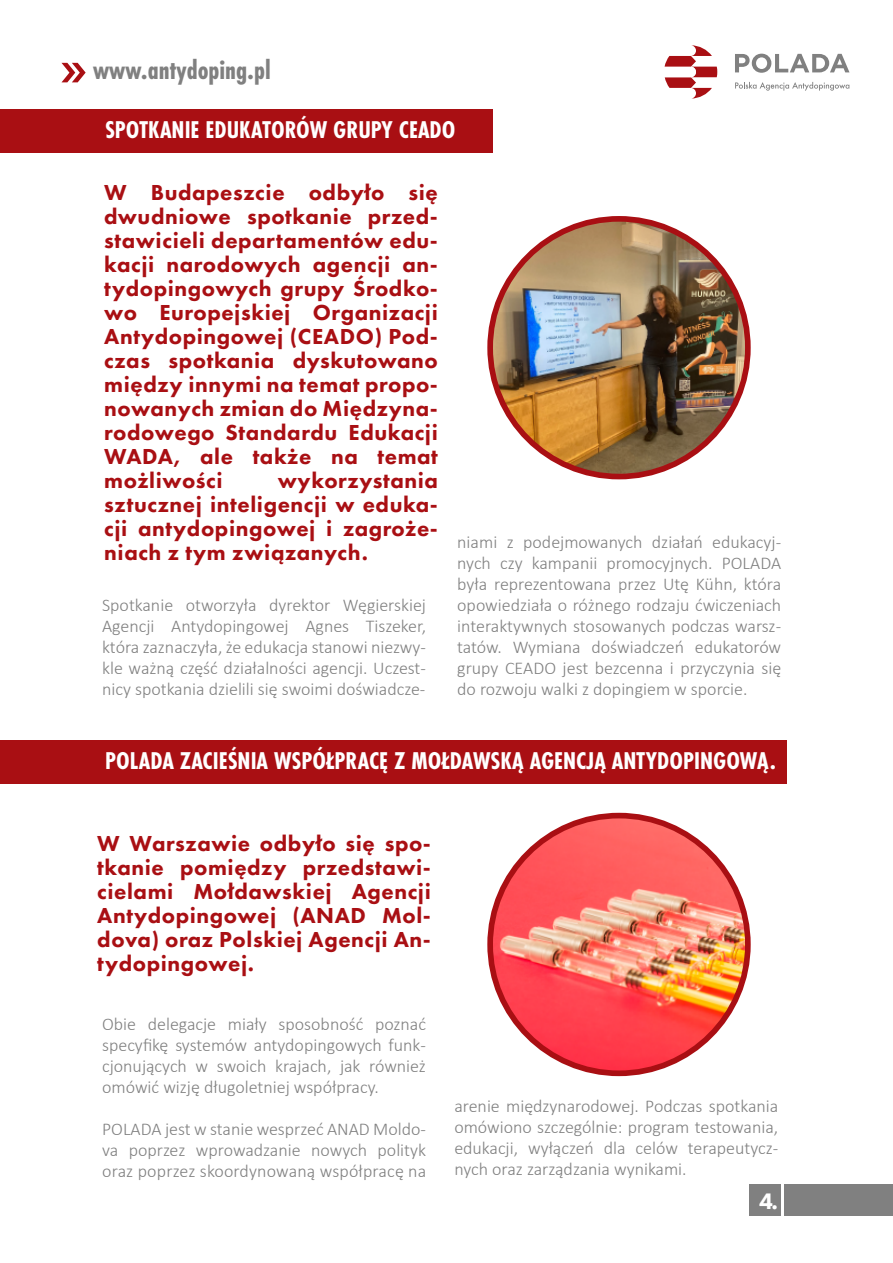
<style>
.page{position:relative;width:893px;height:1263px;background:#fff}
.page>*{position:absolute;margin:0;border:0;box-sizing:border-box;transform-origin:0 0}
.t1{font:700 27.75px "Futura PT Cond";color:#808080}
.t2{font:700 25.2px "Futura PT Cond";color:#fff}
.t3{font:800 23.25px "Futura PT";color:#fff}
.t4{font:800 22.5px/24px "Futura PT";letter-spacing:.025em;color:#a90f13;text-align:justify}
.t5{font:300 18px/21px "Calibri";color:#808080;text-align:justify}
</style>
<div class="page">
<svg style="left:735px;top:54px;width:114px;height:19px"></svg>
<svg style="left:735px;top:82px;width:114px;height:9px"></svg>
<svg style="left:664px;top:45px;width:53px;height:54px"></svg>
<svg style="left:61px;top:63px;width:25px;height:19px"></svg>
<div style="left:784px;top:1184px;width:109px;height:31px;background:#808080"></div>
<div style="left:750px;top:1184px;width:31px;height:31px;background:#808080"></div>
<div style="left:487px;top:216px;width:264px;height:263px;background:#a90f13;border-radius:50%"></div>
<img style="left:493px;top:222px;width:252px;height:252px;border-radius:126px">
<div style="left:487px;top:813px;width:264px;height:263px;background:#a90f13;border-radius:50%"></div>
<img style="left:493px;top:818px;width:252px;height:252px;border-radius:126px">
<div style="left:0;top:109px;width:493px;height:43px;background:#a90f13"></div>
<div style="left:0;top:740px;width:786px;height:43px;background:#a90f13"></div>
<h1 class="t1" style="left:93px;top:53px;width:179px">www.antydoping.pl</h1>
<h2 class="t2" style="left:105px;top:115px;width:352px">SPOTKANIE EDUKATORÓW GRUPY CEADO</h2>
<p class="t4" style="left:104px;top:180px;width:335px">W Budapeszcie odbyło się dwudniowe spotkanie przed&shy;stawicieli departamentów edu&shy;kacji narodowych agencji an&shy;tydopingowych grupy Środko&shy;wo Europejskiej Organizacji Antydopingowej (CEADO) Pod&shy;czas spotkania dyskutowano między innymi na temat propo&shy;nowanych zmian do Międzyna&shy;rodowego Standardu Edukacji WADA, ale także na temat możliwości</p>
<p class="t4" style="left:104px;top:468px;width:335px;text-indent:174px">wykorzystania sztucznej inteligencji w eduka&shy;cji antydopingowej i zagroże&shy;niach z tym związanych.</p>
<p class="t5" style="left:102px;top:594px;width:325px">Spotkanie otworzyła dyrektor Węgierskiej Agencji Antydopingowej Agnes Tiszeker, która zaznaczyła, że edukacja stanowi niezwy&shy;kle ważną część działalności agencji. Uczest&shy;nicy spotkania dzielili się swoimi doświadcze-</p>
<p class="t5" style="left:457px;top:531px;width:325px">niami z podejmowanych działań edukacyj&shy;nych czy kampanii promocyjnych. POLADA była reprezentowana przez Utę Kühn, która opowiedziała o różnego rodzaju ćwiczeniach interaktywnych stosowanych podczas warsz&shy;tatów. Wymiana doświadczeń edukatorów grupy CEADO jest bezcenna i przyczynia się do rozwoju walki z dopingiem w sporcie.</p>
<h2 class="t2" style="left:105px;top:746px;width:672px">POLADA ZACIEŚNIA WSPÓŁPRACĘ Z MOŁDAWSKĄ AGENCJĄ ANTYDOPINGOWĄ.</h2>
<p class="t4" style="left:97px;top:831px;width:335px">W Warszawie odbyło się spo&shy;tkanie pomiędzy przedstawi&shy;cielami Mołdawskiej Agencji Antydopingowej (ANAD Mol&shy;dova) oraz Polskiej Agencji An&shy;tydopingowej.</p>
<p class="t5" style="left:102px;top:1013px;width:325px">Obie delegacje miały sposobność poznać specyfikę systemów antydopingowych funk&shy;cjonujących w swoich krajach, jak również omówić wizję długoletniej współpracy.</p>
<p class="t5" style="left:102px;top:1118px;width:326px">POLADA jest w stanie wesprzeć ANAD Moldo&shy;va poprzez wprowadzanie nowych polityk oraz poprzez skoordynowaną współpracę na</p>
<p class="t5" style="left:454px;top:1095px;width:325px">arenie międzynarodowej. Podczas spotkania omówiono szczególnie: program testowania, edukacji, wyłączeń dla celów terapeutycz&shy;nych oraz zarządzania wynikami.</p>
<p class="t3" style="left:759px;top:1186px;width:20px">4.</p>
</div>
